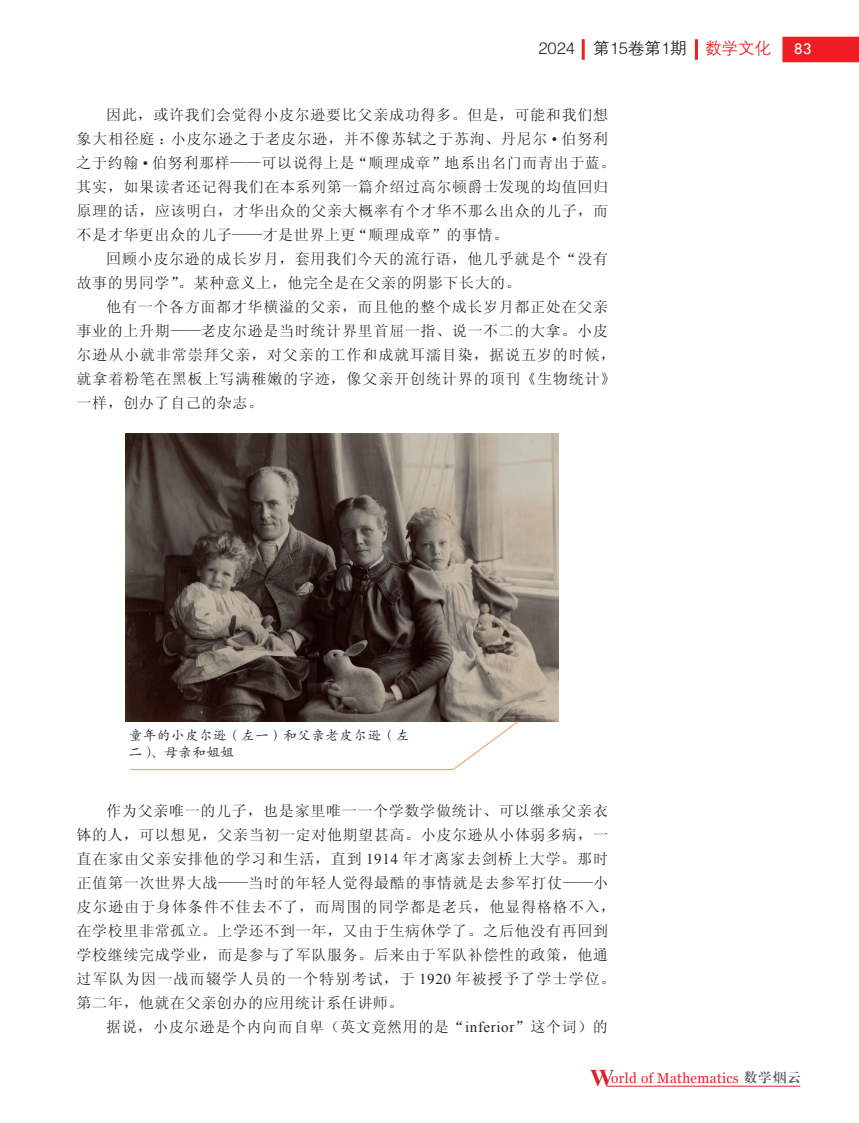
<style>
.page{position:relative;width:859px;height:1123px;background:#fff}
.page>*{position:absolute;margin:0;border:0;box-sizing:border-box;transform-origin:0 0}
.t1{font:16.5px "FZZDXK GBK1 0";color:#231f20}
.t2{font:16.5px "Tw Cen";color:#fff}
.t3{font:15px/24px "Sim Sun";letter-spacing:.045em;color:#231f20}
.t4{font:14.1px "Georgia";letter-spacing:.03em;color:#ee1d23;scale:.95 1}
.t5{font:13.5px/16.5px "FZKTK GBK1 0";letter-spacing:.04em;color:#231f20}
.s1{color:#ee1d23}
.s2{font-family:"Times New Roman"}
.s3{font-family:"Times New Roman";font-weight:700;font-size:24px;color:#d5252e}
.s4{font-family:"FZXBSK GBK1 0";font-size:13.05px;color:#57585a}
</style>
<div class="page">
<hr style="left:607px;top:1085px;width:193px;height:1px;background:#d5252e">
<div style="left:782px;top:37px;width:77px;height:25px;background:#ee1d23"></div>
<hr style="left:695px;top:39px;width:3px;height:21px;background:#ee1d23">
<hr style="left:582px;top:39px;width:3px;height:21px;background:#ee1d23">
<img style="left:126px;top:433px;width:433px;height:288px">
<hr style="left:130px;top:769px;width:323px;height:1px;background:#f79559">
<svg style="left:452px;top:721px;width:66px;height:49px"></svg>
<p class="t1" style="left:538px;top:40px;width:234px">2024 第15卷第1期 <span class="s1">数学文化</span></p>
<p class="t2" style="left:794px;top:39px;width:20px">83</p>
<p class="t3" style="left:77px;top:103px;width:540px;text-indent:30px">因此，或许我们会觉得小皮尔逊要比父亲成功得多。但是，可能和我们想象大相径庭：小皮尔逊之于老皮尔逊，并不像苏轼之于苏洵、丹尼尔 <span class="s2">•</span> 伯努利之于约翰 <span class="s2">•</span> 伯努利那样——可以说得上是“顺理成章”地系出名门而青出于蓝。其实，如果读者还记得我们在本系列第一篇介绍过高尔顿爵士发现的均值回归原理的话，应该明白，才华出众的父亲大概率有个才华不那么出众的儿子，而不是才华更出众的儿子——才是世界上更“顺理成章”的事情。</p>
<p class="t3" style="left:77px;top:247px;width:533px;text-indent:30px">回顾小皮尔逊的成长岁月，套用我们今天的流行语，他几乎就是个“没有故事的男同学”。某种意义上，他完全是在父亲的阴影下长大的。</p>
<p class="t3" style="left:77px;top:295px;width:541px;text-indent:30px">他有一个各方面都才华横溢的父亲，而且他的整个成长岁月都正处在父亲事业的上升期——老皮尔逊是当时统计界里首屈一指、说一不二的大拿。小皮尔逊从小就非常崇拜父亲，对父亲的工作和成就耳濡目染，据说五岁的时候，就拿着粉笔在黑板上写满稚嫩的字迹，像父亲开创统计界的顶刊《生物统计》一样，创办了自己的杂志。</p>
<p class="t5" style="left:129px;top:727px;width:282px">童年的小皮尔逊（左一）和父亲老皮尔逊（左二）、母亲和姐姐</p>
<p class="t3" style="left:77px;top:799px;width:540px;text-indent:30px">作为父亲唯一的儿子，也是家里唯一一个学数学做统计、可以继承父亲衣钵的人，可以想见，父亲当初一定对他期望甚高。小皮尔逊从小体弱多病，一直在家由父亲安排他的学习和生活，直到 <span class="s2">1914</span> 年才离家去剑桥上大学。那时正值第一次世界大战——当时的年轻人觉得最酷的事情就是去参军打仗——小皮尔逊由于身体条件不佳去不了，而周围的同学都是老兵，他显得格格不入，在学校里非常孤立。上学还不到一年，又由于生病休学了。之后他没有再回到学校继续完成学业，而是参与了军队服务。后来由于军队补偿性的政策，他通过军队为因一战而辍学人员的一个特别考试，于 <span class="s2">1920</span> 年被授予了学士学位。第二年，他就在父亲创办的应用统计系任讲师。</p>
<p class="t3" style="left:106px;top:1015px;width:503px">据说，小皮尔逊是个内向而自卑（英文竟然用的是“<span class="s2">inferior</span>”这个词）的</p>
<p class="t4" style="left:590px;top:1067px;width:223px"><span class="s3">W</span>orld of Mathematics <span class="s4">数学烟云</span></p>
</div>
